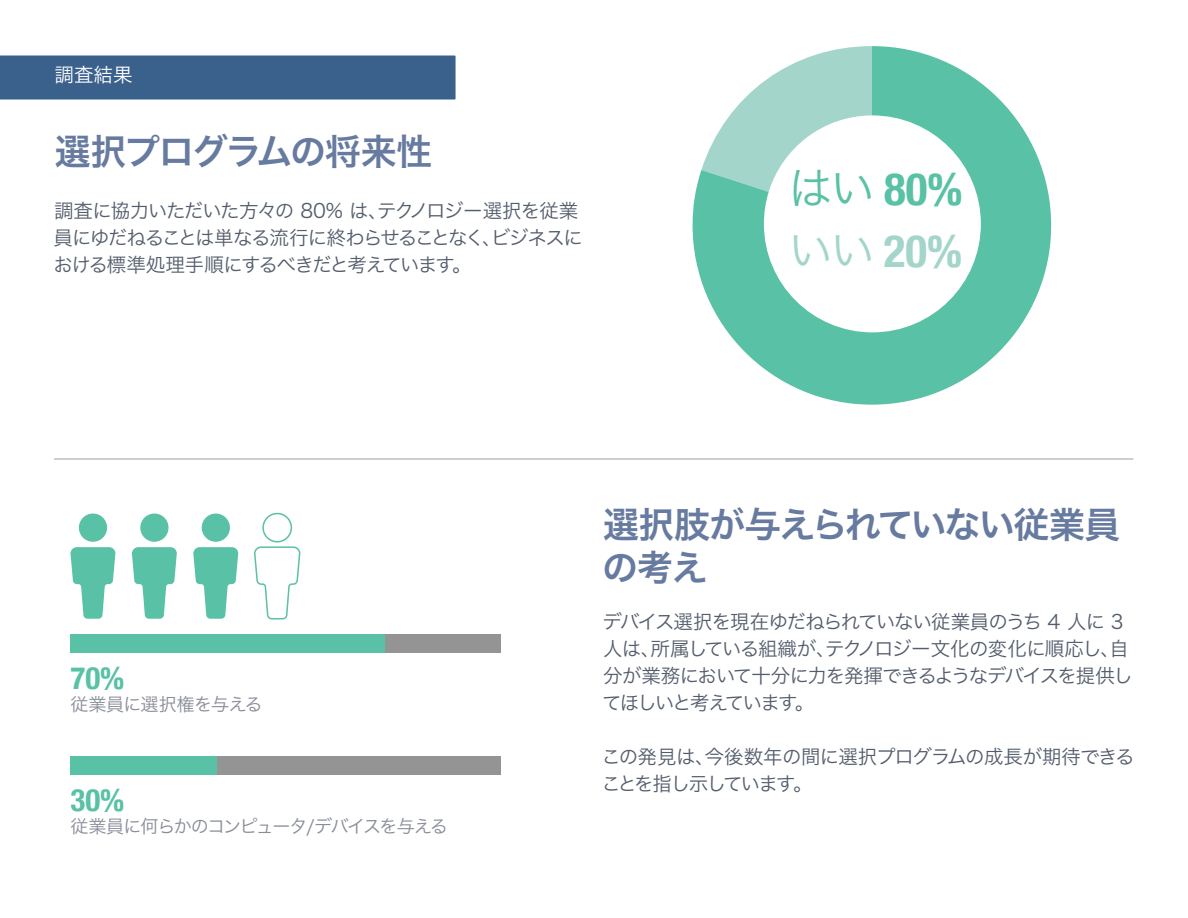
<style>
.page{position:relative;width:1188px;height:918px;background:#fff}
.page>*{position:absolute;margin:0;border:0;box-sizing:border-box;transform-origin:0 0}
.t1{font:700 condensed 45px "Helvetica Neue";color:#59c1a5}
.t2{font:700 condensed 45px "Helvetica Neue";color:#a4d5cb}
.t3{font:36px/43.2px "Hira Kaku Pro W6";letter-spacing:-.045em;color:#677ba0}
.t4{font:700 condensed 31.05px "Helvetica Neue";color:#59c1a5}
.t5{font:19.5px/27px "Hira Kaku Pro W3";letter-spacing:-.065em;color:#545d6d}
.t6{font:19.5px "Hira Kaku Pro W3";color:#fff}
.t7{font:18.15px "Hira Kaku Pro W3";letter-spacing:-.085em;color:#898c99}
.t8{font:18.15px "Hira Kaku Pro W3";letter-spacing:-.055em;color:#898c99}
.s1{font-family:"Hira Kaku Pro W3";font-weight:400;font-stretch:normal;font-size:44.85px}
</style>
<div class="page">
<div style="left:70px;top:634px;width:431px;height:18px;background:#949494"></div>
<div style="left:0;top:55px;width:456px;height:45px;background:#3a608c"></div>
<svg style="left:693px;top:46px;width:358px;height:359px"></svg>
<svg style="left:71px;top:547px;width:44px;height:72px"></svg>
<div style="left:79px;top:514px;width:28px;height:28px;background:#59c1a5;border-radius:50%"></div>
<svg style="left:132px;top:547px;width:45px;height:72px"></svg>
<div style="left:140px;top:514px;width:29px;height:28px;background:#59c1a5;border-radius:50%"></div>
<svg style="left:193px;top:547px;width:45px;height:72px"></svg>
<div style="left:202px;top:514px;width:28px;height:28px;background:#59c1a5;border-radius:50%"></div>
<svg style="left:254px;top:546px;width:47px;height:74px"></svg>
<div style="left:262px;top:513px;width:30px;height:30px;border:2px solid #59c1a5;border-radius:50%"></div>
<div style="left:70px;top:634px;width:315px;height:18px;background:#59c1a5"></div>
<div style="left:70px;top:757px;width:431px;height:18px;background:#949494"></div>
<div style="left:70px;top:757px;width:148px;height:18px;background:#59c1a5"></div>
<hr style="left:54px;top:458px;width:1079px;height:2px;background:#bfbebe">
<p class="t6" style="left:55px;top:58px;width:79px">調査結果</p>
<p class="t3" style="left:55px;top:129px;width:379px">選択プログラムの将来性</p>
<p class="t5" style="left:53px;top:195px;width:531px">調査に協力いただいた方々の 80% は、テクノロジー選択を従業員にゆだねることは単なる流行に終わらせることなく、ビジネスにおける標準処理手順にするべきだと考えています。</p>
<p class="t1" style="left:788px;top:152px;width:176px"><span class="s1">はい</span> 80%</p>
<p class="t2" style="left:788px;top:213px;width:176px"><span class="s1">いい</span> 20%</p>
<p class="t4" style="left:70px;top:652px;width:55px">70%</p>
<p class="t8" style="left:70px;top:688px;width:194px">従業員に選択権を与える</p>
<p class="t4" style="left:70px;top:775px;width:55px">30%</p>
<p class="t7" style="left:70px;top:810px;width:379px">従業員に何らかのコンピュータ/デバイスを与える</p>
<p class="t3" style="left:602px;top:502px;width:520px">選択肢が与えられていない従業員の考え</p>
<p class="t5" style="left:602px;top:607px;width:532px">デバイス選択を現在ゆだねられていない従業員のうち 4 人に 3人は、所属している組織が、テクノロジー文化の変化に順応し、自分が業務において十分に力を発揮できるようなデバイスを提供してほしいと考えています。</p>
<p class="t5" style="left:601px;top:742px;width:535px">この発見は、今後数年の間に選択プログラムの成長が期待できることを指し示しています。</p>
</div>
